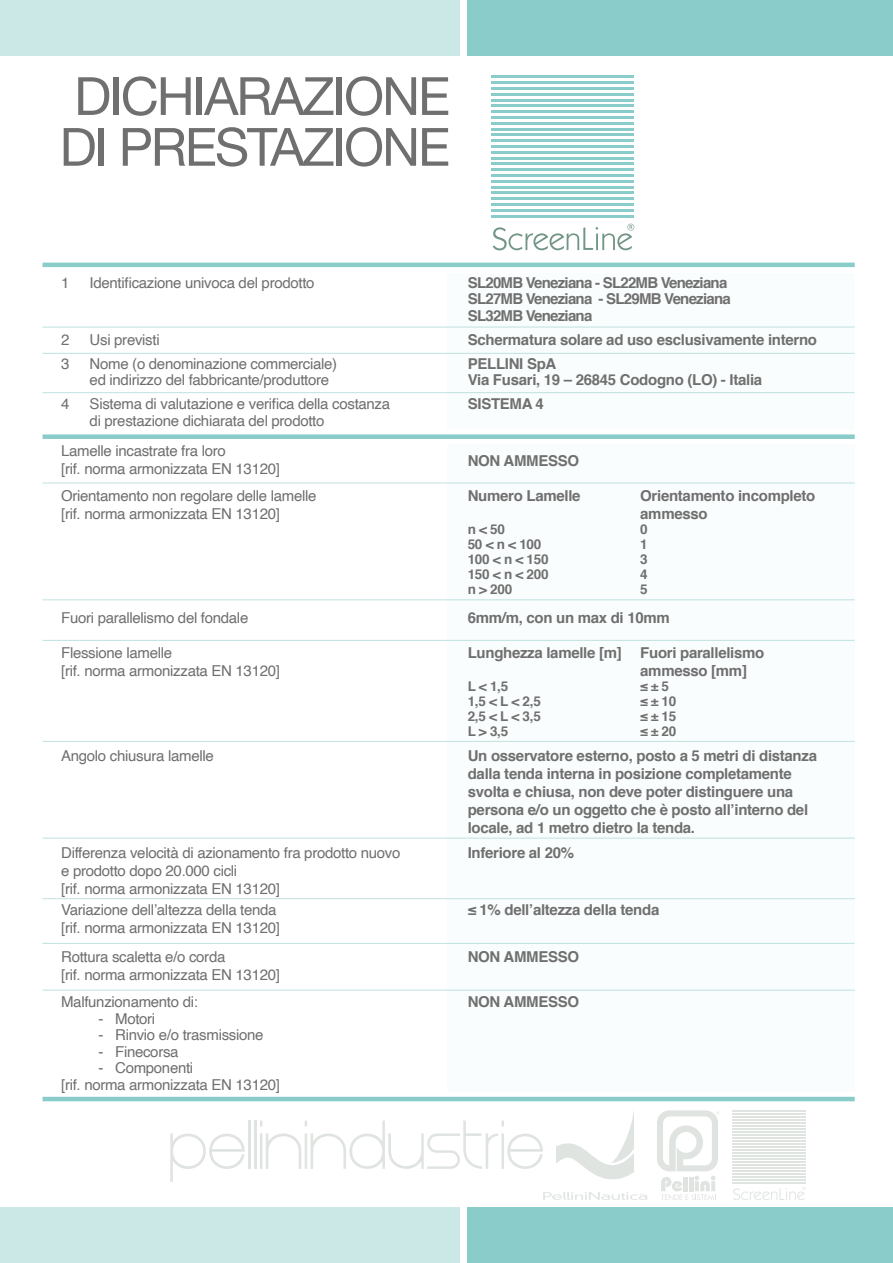
<style>
.page{position:relative;width:893px;height:1263px;background:#fff}
.page>*{position:absolute;margin:0;border:0;box-sizing:border-box;transform-origin:0 0}
.t1{font:57.45px "Steiner";color:#e0e4e1}
.t2{font:52.8px/50.8px "Helvetica Neue";letter-spacing:-.04em;color:#706f6f}
.t3{font:15px/18px "Helvetica";letter-spacing:-.02em;color:#706f6f}
.t4{font:700 15px/18px "Helvetica";letter-spacing:-.02em;color:#706f6f}
.t5{font:700 15px/16.5px "Helvetica";letter-spacing:-.05em;color:#706f6f}
.t6{font:700 13.5px "Helvetica";letter-spacing:-.02em;color:#706f6f}
</style>
<div class="page">
<div style="left:448px;top:273px;width:407px;height:155px;background:#fafdfd"></div>
<div style="left:448px;top:444px;width:407px;height:648px;background:#fafdfd"></div>
<hr style="left:43px;top:327px;width:812px;height:1px;background:#bfe1e0">
<hr style="left:43px;top:353px;width:812px;height:1px;background:#bfe1e0">
<hr style="left:43px;top:392px;width:812px;height:1px;background:#bfe1e0">
<hr style="left:43px;top:483px;width:812px;height:1px;background:#bfe1e0">
<hr style="left:43px;top:599px;width:812px;height:1px;background:#bfe1e0">
<hr style="left:43px;top:640px;width:812px;height:1px;background:#bfe1e0">
<hr style="left:43px;top:741px;width:812px;height:1px;background:#bfe1e0">
<hr style="left:43px;top:838px;width:812px;height:1px;background:#bfe1e0">
<hr style="left:43px;top:898px;width:812px;height:1px;background:#bfe1e0">
<hr style="left:43px;top:943px;width:812px;height:1px;background:#bfe1e0">
<hr style="left:43px;top:990px;width:812px;height:1px;background:#bfe1e0">
<div style="left:43px;top:434px;width:812px;height:5px;background:#89ccca"></div>
<hr style="left:43px;top:263px;width:812px;height:4px;background:#89ccca">
<hr style="left:43px;top:1097px;width:812px;height:4px;background:#89ccca">
<div style="left:0;top:0;width:459px;height:55px;background:#cbe7e6"></div>
<div style="left:0;top:1208px;width:459px;height:55px;background:#cbe7e6"></div>
<div style="left:468px;top:0;width:425px;height:55px;background:#89ccca"></div>
<div style="left:468px;top:1208px;width:425px;height:55px;background:#89ccca"></div>
<svg style="left:733px;top:1187px;width:72px;height:13px"></svg>
<hr style="left:732px;top:1182px;width:73px;height:1px;background:#e0e4e1">
<hr style="left:732px;top:1179px;width:73px;height:1px;background:#e0e4e1">
<hr style="left:732px;top:1176px;width:73px;height:1px;background:#e0e4e1">
<hr style="left:732px;top:1173px;width:73px;height:1px;background:#e0e4e1">
<hr style="left:732px;top:1170px;width:73px;height:1px;background:#e0e4e1">
<hr style="left:732px;top:1167px;width:73px;height:1px;background:#e0e4e1">
<hr style="left:732px;top:1164px;width:73px;height:1px;background:#e0e4e1">
<hr style="left:732px;top:1161px;width:73px;height:1px;background:#e0e4e1">
<hr style="left:732px;top:1158px;width:73px;height:1px;background:#e0e4e1">
<hr style="left:732px;top:1155px;width:73px;height:1px;background:#e0e4e1">
<hr style="left:732px;top:1152px;width:73px;height:1px;background:#e0e4e1">
<hr style="left:732px;top:1149px;width:73px;height:1px;background:#e0e4e1">
<hr style="left:732px;top:1146px;width:73px;height:1px;background:#e0e4e1">
<hr style="left:732px;top:1143px;width:73px;height:1px;background:#e0e4e1">
<hr style="left:732px;top:1140px;width:73px;height:2px;background:#e0e4e1">
<hr style="left:732px;top:1137px;width:73px;height:2px;background:#e0e4e1">
<hr style="left:732px;top:1134px;width:73px;height:2px;background:#e0e4e1">
<hr style="left:732px;top:1131px;width:73px;height:2px;background:#e0e4e1">
<hr style="left:732px;top:1128px;width:73px;height:2px;background:#e0e4e1">
<hr style="left:732px;top:1125px;width:73px;height:2px;background:#e0e4e1">
<hr style="left:732px;top:1122px;width:73px;height:2px;background:#e0e4e1">
<hr style="left:732px;top:1119px;width:73px;height:2px;background:#e0e4e1">
<hr style="left:732px;top:1116px;width:73px;height:2px;background:#e0e4e1">
<hr style="left:732px;top:1113px;width:73px;height:2px;background:#e0e4e1">
<hr style="left:732px;top:1110px;width:73px;height:2px;background:#e0e4e1">
<svg style="left:657px;top:1110px;width:61px;height:90px"></svg>
<svg style="left:556px;top:1111px;width:78px;height:69px"></svg>
<svg style="left:543px;top:1192px;width:104px;height:8px"></svg>
<svg style="left:493px;top:224px;width:141px;height:26px"></svg>
<hr style="left:491px;top:215px;width:142px;height:3px;background:#89ccca">
<hr style="left:491px;top:209px;width:142px;height:3px;background:#89ccca">
<hr style="left:491px;top:203px;width:142px;height:3px;background:#89ccca">
<hr style="left:491px;top:197px;width:142px;height:3px;background:#89ccca">
<hr style="left:491px;top:191px;width:142px;height:3px;background:#89ccca">
<hr style="left:491px;top:186px;width:142px;height:3px;background:#89ccca">
<hr style="left:491px;top:180px;width:142px;height:3px;background:#89ccca">
<hr style="left:491px;top:174px;width:142px;height:3px;background:#89ccca">
<hr style="left:491px;top:168px;width:142px;height:3px;background:#89ccca">
<hr style="left:491px;top:162px;width:142px;height:3px;background:#89ccca">
<hr style="left:491px;top:157px;width:142px;height:3px;background:#89ccca">
<hr style="left:491px;top:151px;width:142px;height:3px;background:#89ccca">
<hr style="left:491px;top:145px;width:142px;height:3px;background:#89ccca">
<hr style="left:491px;top:139px;width:142px;height:3px;background:#89ccca">
<hr style="left:491px;top:133px;width:142px;height:3px;background:#89ccca">
<hr style="left:491px;top:128px;width:142px;height:3px;background:#89ccca">
<hr style="left:491px;top:122px;width:142px;height:3px;background:#89ccca">
<hr style="left:491px;top:116px;width:142px;height:3px;background:#89ccca">
<hr style="left:491px;top:110px;width:142px;height:3px;background:#89ccca">
<hr style="left:491px;top:104px;width:142px;height:3px;background:#89ccca">
<hr style="left:491px;top:99px;width:142px;height:3px;background:#89ccca">
<hr style="left:491px;top:93px;width:142px;height:3px;background:#89ccca">
<hr style="left:491px;top:87px;width:142px;height:3px;background:#89ccca">
<hr style="left:491px;top:81px;width:142px;height:3px;background:#89ccca">
<hr style="left:491px;top:75px;width:142px;height:3px;background:#89ccca">
<h2 class="t2" style="left:60px;top:74px;width:392px">DICHIARAZIONE<br>DI PRESTAZIONE</h2>
<p class="t3" style="left:61px;top:274px;width:10px">1</p>
<p class="t3" style="left:90px;top:274px;width:226px">Identificazione univoca del prodotto</p>
<p class="t3" style="left:61px;top:331px;width:10px">2</p>
<p class="t3" style="left:90px;top:331px;width:72px">Usi previsti</p>
<p class="t3" style="left:61px;top:355px;width:10px">3</p>
<p class="t3" style="left:90px;top:356px;width:249px;line-height:16.5px">Nome (o denominazione commerciale) ed indirizzo del fabbricante/produttore</p>
<p class="t3" style="left:61px;top:396px;width:10px">4</p>
<p class="t3" style="left:90px;top:396px;width:302px;line-height:16.5px">Sistema di valutazione e verifica della costanza di prestazione dichiarata del prodotto</p>
<p class="t3" style="left:61px;top:442px;width:220px">Lamelle incastrate fra loro<br>[rif. norma armonizzata EN 13120]</p>
<p class="t3" style="left:61px;top:487px;width:257px">Orientamento non regolare delle lamelle [rif. norma armonizzata EN 13120]</p>
<p class="t3" style="left:61px;top:609px;width:189px">Fuori parallelismo del fondale</p>
<p class="t5" style="left:468px;top:274px;width:265px">SL20MB Veneziana - SL22MB Veneziana<br>SL27MB Veneziana - SL29MB Veneziana<br>SL32MB Veneziana</p>
<p class="t4" style="left:468px;top:328px;width:351px;line-height:24px">Schermatura solare ad uso esclusivamente interno<br>PELLINI SpA</p>
<p class="t4" style="left:468px;top:368px;width:296px;line-height:24px">Via Fusari, 19 – 26845 Codogno (LO) - Italia<br>SISTEMA 4</p>
<p class="t4" style="left:468px;top:452px;width:113px">NON AMMESSO</p>
<p class="t4" style="left:468px;top:487px;width:114px">Numero Lamelle</p>
<p class="t4" style="left:640px;top:487px;width:177px">Orientamento incompleto ammesso</p>
<p class="t6" style="left:468px;top:518px;width:39px">n &lt; 50</p>
<p class="t6" style="left:640px;top:518px;width:9px">0</p>
<p class="t6" style="left:468px;top:533px;width:75px">50 &lt; n &lt; 100</p>
<p class="t6" style="left:640px;top:533px;width:9px">1</p>
<p class="t6" style="left:468px;top:548px;width:82px">100 &lt; n &lt; 150</p>
<p class="t6" style="left:640px;top:548px;width:9px">3</p>
<p class="t6" style="left:468px;top:563px;width:82px">150 &lt; n &lt; 200</p>
<p class="t6" style="left:640px;top:563px;width:9px">4</p>
<p class="t6" style="left:468px;top:578px;width:46px">n &gt; 200</p>
<p class="t6" style="left:640px;top:578px;width:9px">5</p>
<p class="t4" style="left:468px;top:609px;width:204px">6mm/m, con un max di 10mm</p>
<p class="t3" style="left:61px;top:644px;width:220px">Flessione lamelle<br>[rif. norma armonizzata EN 13120]</p>
<p class="t4" style="left:640px;top:644px;width:126px;text-indent:-172px">Lunghezza lamelle [m] Fuori parallelismo ammesso [mm]</p>
<p class="t6" style="left:468px;top:675px;width:42px">L &lt; 1,5</p>
<p class="t6" style="left:640px;top:675px;width:30px">≤ ± 5</p>
<p class="t6" style="left:468px;top:690px;width:75px">1,5 &lt; L &lt; 2,5</p>
<p class="t6" style="left:640px;top:690px;width:37px">≤ ± 10</p>
<p class="t6" style="left:468px;top:705px;width:75px">2,5 &lt; L &lt; 3,5</p>
<p class="t6" style="left:640px;top:705px;width:37px">≤ ± 15</p>
<p class="t6" style="left:468px;top:720px;width:42px">L &gt; 3,5</p>
<p class="t6" style="left:640px;top:720px;width:37px">≤ ± 20</p>
<p class="t4" style="left:468px;top:747px;width:351px">Un osservatore esterno, posto a 5 metri di distanza dalla tenda interna in posizione completamente svolta e chiusa, non deve poter distinguere una persona e/o un oggetto che è posto all’interno del locale, ad 1 metro dietro la tenda.</p>
<p class="t4" style="left:468px;top:843px;width:108px">Inferiore al 20%</p>
<p class="t3" style="left:61px;top:747px;width:154px">Angolo chiusura lamelle</p>
<p class="t3" style="left:61px;top:844px;width:341px">Differenza velocità di azionamento fra prodotto nuovo e prodotto dopo 20.000 cicli<br>[rif. norma armonizzata EN 13120]</p>
<p class="t3" style="left:61px;top:901px;width:220px">Variazione dell’altezza della tenda [rif. norma armonizzata EN 13120]</p>
<p class="t3" style="left:61px;top:948px;width:220px">Rottura scaletta e/o corda<br>[rif. norma armonizzata EN 13120]</p>
<p class="t3" style="left:61px;top:994px;width:138px">Malfunzionamento di:</p>
<p class="t3" style="left:99px;top:1010px;width:58px">- Motori</p>
<p class="t3" style="left:99px;top:1027px;width:166px">- Rinvio e/o trasmissione</p>
<p class="t3" style="left:99px;top:1043px;width:81px">- Finecorsa</p>
<p class="t3" style="left:61px;top:1060px;width:220px;line-height:16.5px;text-indent:37px">- Componenti<br>[rif. norma armonizzata EN 13120]</p>
<h1 class="t1" style="left:169px;top:1120px;width:377px">pellinindustrie</h1>
<p class="t4" style="left:468px;top:901px;width:193px">≤ 1% dell’altezza della tenda</p>
<p class="t4" style="left:468px;top:948px;width:113px">NON AMMESSO</p>
<p class="t4" style="left:468px;top:993px;width:113px">NON AMMESSO</p>
</div>
